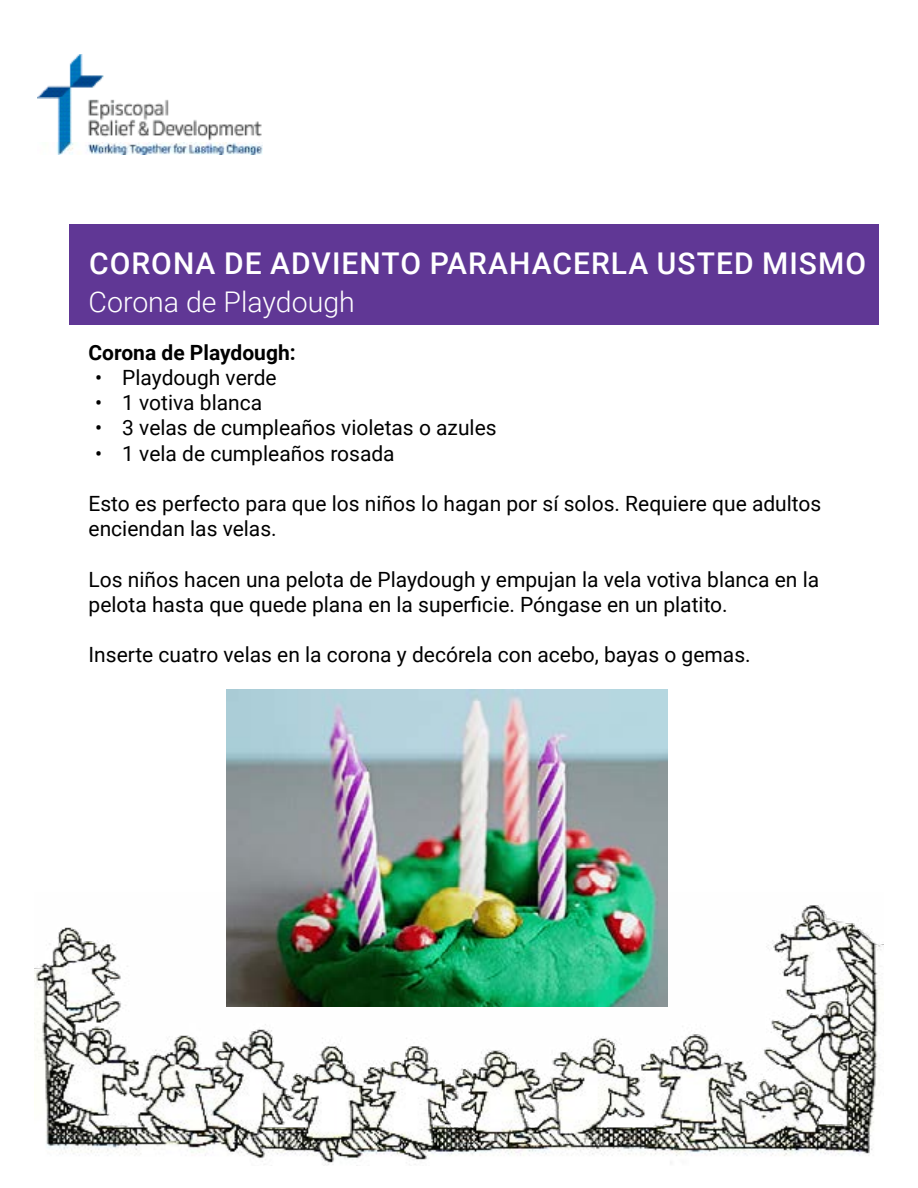
<style>
.page{position:relative;width:918px;height:1188px;background:#fff}
.page>*{position:absolute;margin:0;border:0;box-sizing:border-box;transform-origin:0 0}
.t1{font:500 30px "Roboto";letter-spacing:.035em;color:#fff}
.t2{font:300 28.5px "Roboto";color:#fff}
.t3{font:21px/25.2px "Roboto";color:#000}
.t4{font:700 21px "Roboto";color:#000}
</style>
<div class="page">
<img style="left:35px;top:892px;width:848px;height:273px">
<div style="left:69px;top:224px;width:810px;height:101px;background:#603795"></div>
<img style="left:38px;top:54px;width:224px;height:101px">
<img style="left:227px;top:689px;width:440px;height:317px">
<h1 class="t1" style="left:89px;top:242px;width:779px">CORONA DE ADVIENTO PARAHACERLA USTED MISMO</h1>
<h2 class="t2" style="left:89px;top:282px;width:268px">Corona de Playdough</h2>
<p class="t4" style="left:89px;top:338px;width:209px">Corona de Playdough:</p>
<p class="t3" style="left:95px;top:364px;width:183px">• Playdough verde</p>
<p class="t3" style="left:95px;top:389px;width:168px">• 1 votiva blanca</p>
<p class="t3" style="left:95px;top:415px;width:403px">• 3 velas de cumpleaños violetas o azules</p>
<p class="t3" style="left:95px;top:440px;width:301px">• 1 vela de cumpleaños rosada</p>
<p class="t3" style="left:89px;top:490px;width:734px">Esto es perfecto para que los niños lo hagan por sí solos. Requiere que adultos enciendan las velas.</p>
<p class="t3" style="left:89px;top:566px;width:732px">Los niños hacen una pelota de Playdough y empujan la vela votiva blanca en la pelota hasta que quede plana en la superficie. Póngase en un platito.</p>
<p class="t3" style="left:89px;top:641px;width:664px">Inserte cuatro velas en la corona y decórela con acebo, bayas o gemas.</p>
</div>
